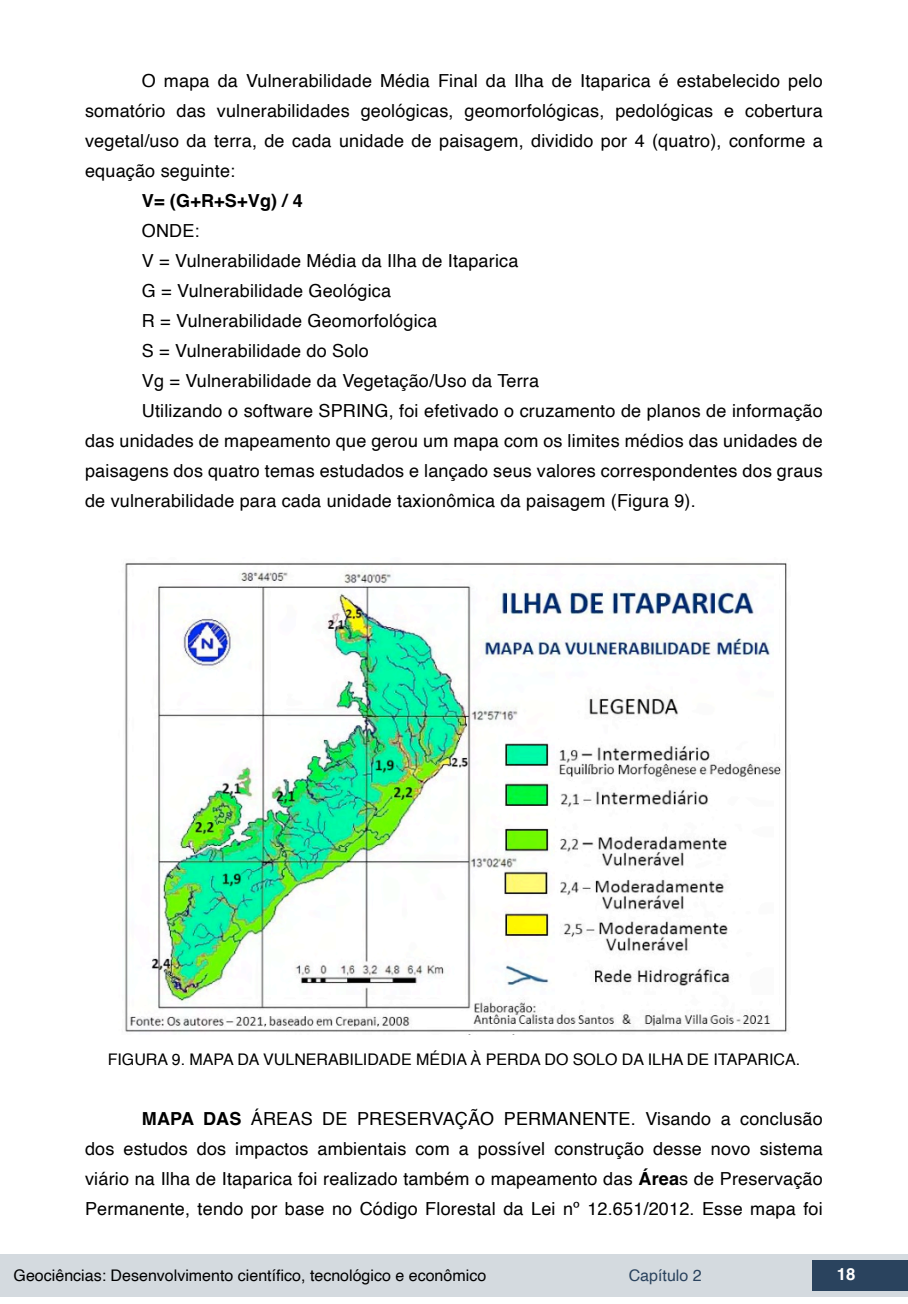
<style>
.page{position:relative;width:908px;height:1304px;background:#fff}
.page>*{position:absolute;margin:0;border:0;box-sizing:border-box;transform-origin:0 0}
.t1{font:18px/30px "Helvetica";letter-spacing:.01em;color:#000;text-align:justify}
.t2{font:700 18px "Helvetica";color:#000}
.t3{font:700 16.8px "Helvetica";color:#fff}
.t4{font:16px "Helvetica";color:#000}
.t5{font:16px "Helvetica";color:#2a435e}
.s1{font-weight:700}
</style>
<div class="page">
<div style="left:0;top:1254px;width:906px;height:43px;background:#d4dadf"></div>
<div style="left:812px;top:1261px;width:95px;height:30px;background:#2a435e"></div>
<img style="left:125px;top:563px;width:662px;height:472px">
<p class="t1" style="left:85px;top:66px;width:738px;text-indent:57px">O mapa da Vulnerabilidade Média Final da Ilha de Itaparica é estabelecido pelo somatório das vulnerabilidades geológicas, geomorfológicas, pedológicas e cobertura vegetal/uso da terra, de cada unidade de paisagem, dividido por 4 (quatro), conforme a equação seguinte:</p>
<p class="t2" style="left:142px;top:190px;width:162px">V= (G+R+S+Vg) / 4</p>
<p class="t1" style="left:142px;top:216px;width:59px">ONDE:</p>
<p class="t1" style="left:142px;top:246px;width:378px">V = Vulnerabilidade Média da Ilha de Itaparica</p>
<p class="t1" style="left:142px;top:276px;width:251px">G = Vulnerabilidade Geológica</p>
<p class="t1" style="left:142px;top:306px;width:296px">R = Vulnerabilidade Geomorfológica</p>
<p class="t1" style="left:142px;top:336px;width:228px">S = Vulnerabilidade do Solo</p>
<p class="t1" style="left:142px;top:366px;width:398px">Vg = Vulnerabilidade da Vegetação/Uso da Terra</p>
<p class="t1" style="left:142px;top:396px;width:682px">Utilizando o software SPRING, foi efetivado o cruzamento de planos de informação</p>
<p class="t1" style="left:85px;top:427px;width:738px">das unidades de mapeamento que gerou um mapa com os limites médios das unidades de</p>
<p class="t1" style="left:85px;top:457px;width:738px">paisagens dos quatro temas estudados e lançado seus valores correspondentes dos graus</p>
<p class="t1" style="left:85px;top:487px;width:612px">de vulnerabilidade para cada unidade taxionômica da paisagem (Figura 9).</p>
<p class="t4" style="left:108px;top:1047px;width:693px">FIGURA 9. MAPA DA VULNERABILIDADE MÉDIA À PERDA DO SOLO DA ILHA DE ITAPARICA.</p>
<p class="t1" style="left:85px;top:1105px;width:739px;text-indent:57px"><span class="s1">MAPA DAS</span> ÁREAS DE PRESERVAÇÃO PERMANENTE. Visando a conclusão dos estudos dos impactos ambientais com a possível construção desse novo sistema viário na Ilha de Itaparica foi realizado também o mapeamento das <span class="s1">Área</span>s de Preservação Permanente, tendo por base no Código Florestal da Lei nº 12.651/2012. Esse mapa foi</p>
<p class="t4" style="left:14px;top:1263px;width:474px">Geociências: Desenvolvimento científico, tecnológico e econômico</p>
<p class="t5" style="left:628px;top:1263px;width:74px">Capítulo 2</p>
<p class="t3" style="left:836px;top:1264px;width:20px">18</p>
</div>
